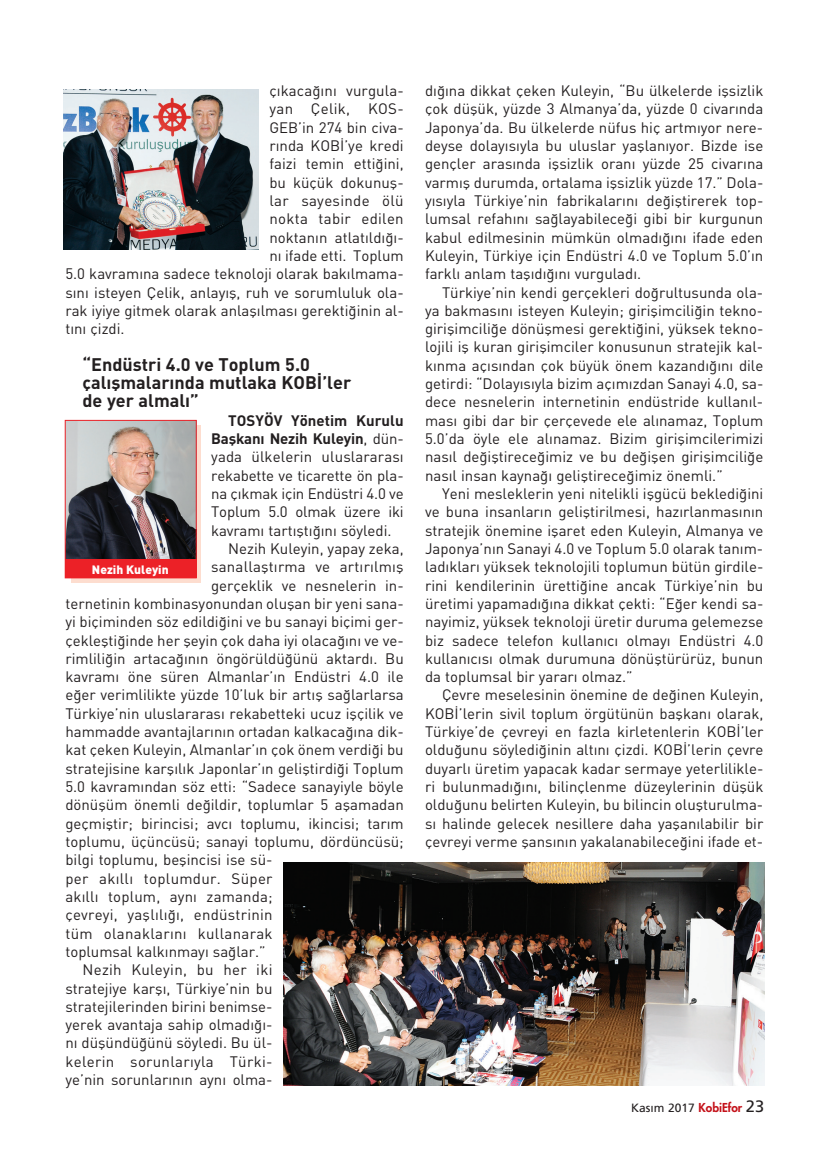
<style>
.page{position:relative;width:830px;height:1149px;background:#fff}
.page>*{position:absolute;margin:0;border:0;box-sizing:border-box;transform-origin:0 0}
.t1{font:18px/18.3px "DINT Bold";color:#231f20}
.t2{font:15px "DINT";color:#231f20}
.t3{font:15px "DINT";letter-spacing:.02em;color:#231f20}
.t4{font:15px "DINT Bold";letter-spacing:.005em;color:#231f20}
.t5{font:12px "Frutiger Normal Tr";color:#231f20}
.t6{font:12px "DINT Black";color:#fff}
.s1{font-family:"DINT"}
.s2{font-family:"Futura Heavy Turk";color:#c4121a}
.s3{font-size:16.5px}
</style>
<div class="page">
<div style="left:71px;top:425px;width:129px;height:158px;background:linear-gradient(to right,#fdddcf,#fdddcf)"></div>
<img style="left:67px;top:422px;width:127px;height:137px">
<div style="left:65px;top:420px;width:131px;height:158px;border:1px solid #ec2127"></div>
<div style="left:65px;top:559px;width:131px;height:18px;background:#ec2127"></div>
<img style="left:63px;top:90px;width:196px;height:159px">
<img style="left:283px;top:862px;width:481px;height:222px">
<p class="t2" style="left:269px;top:85px;width:136px">ç›kaca¤›n› vurgula-</p>
<p class="t3" style="left:269px;top:104px;width:136px">yan Çelik, KOS-</p>
<p class="t2" style="left:269px;top:122px;width:136px">GEB’in 274 bin civa-</p>
<p class="t2" style="left:269px;top:140px;width:136px">r›nda KOB‹’ye kredi</p>
<p class="t2" style="left:269px;top:159px;width:136px">faizi temin etti¤ini,</p>
<p class="t2" style="left:269px;top:177px;width:136px">bu küçük dokunufl-</p>
<p class="t3" style="left:269px;top:195px;width:136px">lar sayesinde ölü</p>
<p class="t3" style="left:269px;top:213px;width:136px">nokta tabir edilen</p>
<p class="t2" style="left:269px;top:232px;width:136px">noktan›n atlat›ld›¤›-</p>
<p class="t2" style="left:269px;top:250px;width:136px">n› ifade etti. Toplum</p>
<p class="t2" style="left:65px;top:268px;width:340px">5.0 kavram›na sadece teknoloji olarak bak›lmama-</p>
<p class="t2" style="left:65px;top:287px;width:339px">s›n› isteyen Çelik, anlay›fl, ruh ve sorumluluk ola-</p>
<p class="t2" style="left:65px;top:305px;width:340px">rak iyiye gitmek olarak anlafl›lmas› gerekti¤inin al-</p>
<p class="t2" style="left:65px;top:323px;width:61px">t›n› çizdi.</p>
<p class="t1" style="left:82px;top:357px;width:270px">“Endüstri 4.0 ve Toplum 5.0 çal›flmalar›nda mutlaka KOB‹’ler de yer almal›”</p>
<p class="t4" style="left:228px;top:415px;width:177px">TOSYÖV Yönetim Kurulu</p>
<p class="t4" style="left:211px;top:433px;width:194px">Baflkan› Nezih Kuleyin<span class="s1">, dün-</span></p>
<p class="t2" style="left:211px;top:451px;width:194px">yada ülkelerin uluslararas›</p>
<p class="t2" style="left:211px;top:470px;width:194px">rekabette ve ticarette ön pla-</p>
<p class="t2" style="left:211px;top:488px;width:194px">na ç›kmak için Endüstri 4.0 ve</p>
<p class="t2" style="left:211px;top:506px;width:194px">Toplum 5.0 olmak üzere iki</p>
<p class="t2" style="left:211px;top:525px;width:182px">kavram› tart›flt›¤›n› söyledi.</p>
<p class="t2" style="left:228px;top:543px;width:177px">Nezih Kuleyin, yapay zeka,</p>
<p class="t2" style="left:211px;top:561px;width:194px">sanallaflt›rma ve art›r›lm›fl</p>
<p class="t2" style="left:211px;top:579px;width:194px">gerçeklik ve nesnelerin in-</p>
<p class="t2" style="left:65px;top:598px;width:339px">ternetinin kombinasyonundan oluflan bir yeni sana-</p>
<p class="t2" style="left:65px;top:616px;width:340px">yi biçiminden söz edildi¤ini ve bu sanayi biçimi ger-</p>
<p class="t2" style="left:65px;top:634px;width:339px">çekleflti¤inde her fleyin çok daha iyi olaca¤›n› ve ve-</p>
<p class="t2" style="left:65px;top:653px;width:340px">rimlili¤in artaca¤›n›n öngörüldü¤ünü aktard›. Bu</p>
<p class="t2" style="left:65px;top:671px;width:339px">kavram› öne süren Almanlar’›n Endüstri 4.0 ile</p>
<p class="t2" style="left:65px;top:689px;width:340px">e¤er verimlilikte yüzde 10’luk bir art›fl sa¤larlarsa</p>
<p class="t2" style="left:65px;top:708px;width:339px">Türkiye’nin uluslararas› rekabetteki ucuz iflçilik ve</p>
<p class="t2" style="left:65px;top:726px;width:340px">hammadde avantajlar›n›n ortadan kalkaca¤›na dik-</p>
<p class="t2" style="left:65px;top:744px;width:339px">kat çeken Kuleyin, Almanlar’›n çok önem verdi¤i bu</p>
<p class="t2" style="left:65px;top:762px;width:340px">stratejisine karfl›l›k Japonlar’›n gelifltirdi¤i Toplum</p>
<p class="t2" style="left:65px;top:781px;width:339px">5.0 kavram›ndan söz etti: “Sadece sanayiyle böyle</p>
<p class="t2" style="left:65px;top:799px;width:340px">dönüflüm önemli de¤ildir, toplumlar 5 aflamadan</p>
<p class="t2" style="left:65px;top:817px;width:340px">geçmifltir; birincisi; avc› toplumu, ikincisi; tar›m</p>
<p class="t2" style="left:65px;top:836px;width:340px">toplumu, üçüncüsü; sanayi toplumu, dördüncüsü;</p>
<p class="t2" style="left:65px;top:854px;width:208px">bilgi toplumu, beflincisi ise sü-</p>
<p class="t3" style="left:65px;top:872px;width:208px">per ak›ll› toplumdur. Süper</p>
<p class="t2" style="left:65px;top:891px;width:208px">ak›ll› toplum, ayn› zamanda;</p>
<p class="t2" style="left:65px;top:909px;width:208px">çevreyi, yafll›l›¤›, endüstrinin</p>
<p class="t3" style="left:65px;top:927px;width:208px">tüm olanaklar›n› kullanarak</p>
<p class="t2" style="left:65px;top:945px;width:202px">toplumsal kalk›nmay› sa¤lar.”</p>
<p class="t3" style="left:82px;top:964px;width:191px">Nezih Kuleyin, bu her iki</p>
<p class="t2" style="left:65px;top:982px;width:208px">stratejiye karfl›, Türkiye’nin bu</p>
<p class="t2" style="left:65px;top:1000px;width:208px">stratejilerinden birini benimse-</p>
<p class="t2" style="left:65px;top:1019px;width:208px">yerek avantaja sahip olmad›¤›-</p>
<p class="t2" style="left:65px;top:1037px;width:208px">n› düflündü¤ünü söyledi. Bu ül-</p>
<p class="t3" style="left:65px;top:1055px;width:208px">kelerin sorunlar›yla Türki-</p>
<p class="t2" style="left:65px;top:1074px;width:208px">ye’nin sorunlar›n›n ayn› olma-</p>
<p class="t6" style="left:92px;top:564px;width:78px">Nezih Kuleyin</p>
<p class="t2" style="left:425px;top:85px;width:340px">d›¤›na dikkat çeken Kuleyin, “Bu ülkelerde iflsizlik</p>
<p class="t2" style="left:425px;top:104px;width:340px">çok düflük, yüzde 3 Almanya’da, yüzde 0 civar›nda</p>
<p class="t2" style="left:425px;top:122px;width:339px">Japonya’da. Bu ülkelerde nüfus hiç artm›yor nere-</p>
<p class="t2" style="left:425px;top:140px;width:339px">deyse dolay›s›yla bu uluslar yafllan›yor. Bizde ise</p>
<p class="t2" style="left:425px;top:159px;width:340px">gençler aras›nda iflsizlik oran› yüzde 25 civar›na</p>
<p class="t2" style="left:425px;top:177px;width:340px">varm›fl durumda, ortalama iflsizlik yüzde 17.” Dola-</p>
<p class="t2" style="left:425px;top:195px;width:340px">y›s›yla Türkiye’nin fabrikalar›n› de¤ifltirerek top-</p>
<p class="t2" style="left:425px;top:213px;width:340px">lumsal refah›n› sa¤layabilece¤i gibi bir kurgunun</p>
<p class="t2" style="left:425px;top:232px;width:340px">kabul edilmesinin mümkün olmad›¤›n› ifade eden</p>
<p class="t2" style="left:425px;top:250px;width:340px">Kuleyin, Türkiye için Endüstri 4.0 ve Toplum 5.0’›n</p>
<p class="t2" style="left:425px;top:268px;width:217px">farkl› anlam tafl›d›¤›n› vurgulad›.</p>
<p class="t2" style="left:442px;top:287px;width:322px">Türkiye’nin kendi gerçekleri do¤rultusunda ola-</p>
<p class="t2" style="left:425px;top:305px;width:339px">ya bakmas›n› isteyen Kuleyin; giriflimcili¤in tekno-</p>
<p class="t2" style="left:425px;top:323px;width:340px">giriflimcili¤e dönüflmesi gerekti¤ini, yüksek tekno-</p>
<p class="t2" style="left:425px;top:342px;width:339px">lojili ifl kuran giriflimciler konusunun stratejik kal-</p>
<p class="t2" style="left:425px;top:360px;width:340px">k›nma aç›s›ndan çok büyük önem kazand›¤›n› dile</p>
<p class="t2" style="left:425px;top:378px;width:340px">getirdi: “Dolay›s›yla bizim aç›m›zdan Sanayi 4.0, sa-</p>
<p class="t2" style="left:425px;top:396px;width:339px">dece nesnelerin internetinin endüstride kullan›l-</p>
<p class="t2" style="left:425px;top:415px;width:340px">mas› gibi dar bir çerçevede ele al›namaz, Toplum</p>
<p class="t2" style="left:425px;top:433px;width:339px">5.0’da öyle ele al›namaz. Bizim giriflimcilerimizi</p>
<p class="t2" style="left:425px;top:451px;width:340px">nas›l de¤ifltirece¤imiz ve bu de¤iflen giriflimcili¤e</p>
<p class="t2" style="left:425px;top:470px;width:299px">nas›l insan kayna¤› gelifltirece¤imiz önemli.”</p>
<p class="t2" style="left:442px;top:488px;width:323px">Yeni mesleklerin yeni nitelikli iflgücü bekledi¤ini</p>
<p class="t2" style="left:425px;top:506px;width:340px">ve buna insanlar›n gelifltirilmesi, haz›rlanmas›n›n</p>
<p class="t2" style="left:425px;top:525px;width:339px">stratejik önemine iflaret eden Kuleyin, Almanya ve</p>
<p class="t2" style="left:425px;top:543px;width:339px">Japonya’n›n Sanayi 4.0 ve Toplum 5.0 olarak tan›m-</p>
<p class="t2" style="left:425px;top:561px;width:340px">lad›klar› yüksek teknolojili toplumun bütün girdile-</p>
<p class="t2" style="left:425px;top:579px;width:340px">rini kendilerinin üretti¤ine ancak Türkiye’nin bu</p>
<p class="t2" style="left:425px;top:598px;width:340px">üretimi yapamad›¤›na dikkat çekti: “E¤er kendi sa-</p>
<p class="t2" style="left:425px;top:616px;width:340px">nayimiz, yüksek teknoloji üretir duruma gelemezse</p>
<p class="t2" style="left:425px;top:634px;width:340px">biz sadece telefon kullan›c› olmay› Endüstri 4.0</p>
<p class="t2" style="left:425px;top:653px;width:340px">kullan›c›s› olmak durumuna dönüfltürürüz, bunun</p>
<p class="t2" style="left:425px;top:671px;width:209px">da toplumsal bir yarar› olmaz.”</p>
<p class="t2" style="left:442px;top:689px;width:322px">Çevre meselesinin önemine de de¤inen Kuleyin,</p>
<p class="t2" style="left:425px;top:708px;width:340px">KOB‹’lerin sivil toplum örgütünün baflkan› olarak,</p>
<p class="t2" style="left:425px;top:726px;width:340px">Türkiye’de çevreyi en fazla kirletenlerin KOB‹’ler</p>
<p class="t2" style="left:425px;top:744px;width:340px">oldu¤unu söyledi¤inin alt›n› çizdi. KOB‹’lerin çevre</p>
<p class="t2" style="left:425px;top:762px;width:340px">duyarl› üretim yapacak kadar sermaye yeterlilikle-</p>
<p class="t2" style="left:425px;top:781px;width:340px">ri bulunmad›¤›n›, bilinçlenme düzeylerinin düflük</p>
<p class="t2" style="left:425px;top:799px;width:339px">oldu¤unu belirten Kuleyin, bu bilincin oluflturulma-</p>
<p class="t2" style="left:425px;top:817px;width:339px">s› halinde gelecek nesillere daha yaflan›labilir bir</p>
<p class="t2" style="left:425px;top:836px;width:339px">çevreyi verme flans›n›n yakalanabilece¤ini ifade et-</p>
<p class="t5" style="left:630px;top:1102px;width:135px">Kas›m 2017 <span class="s2">KobiEfor</span> <span class="s3">23</span></p>
</div>
